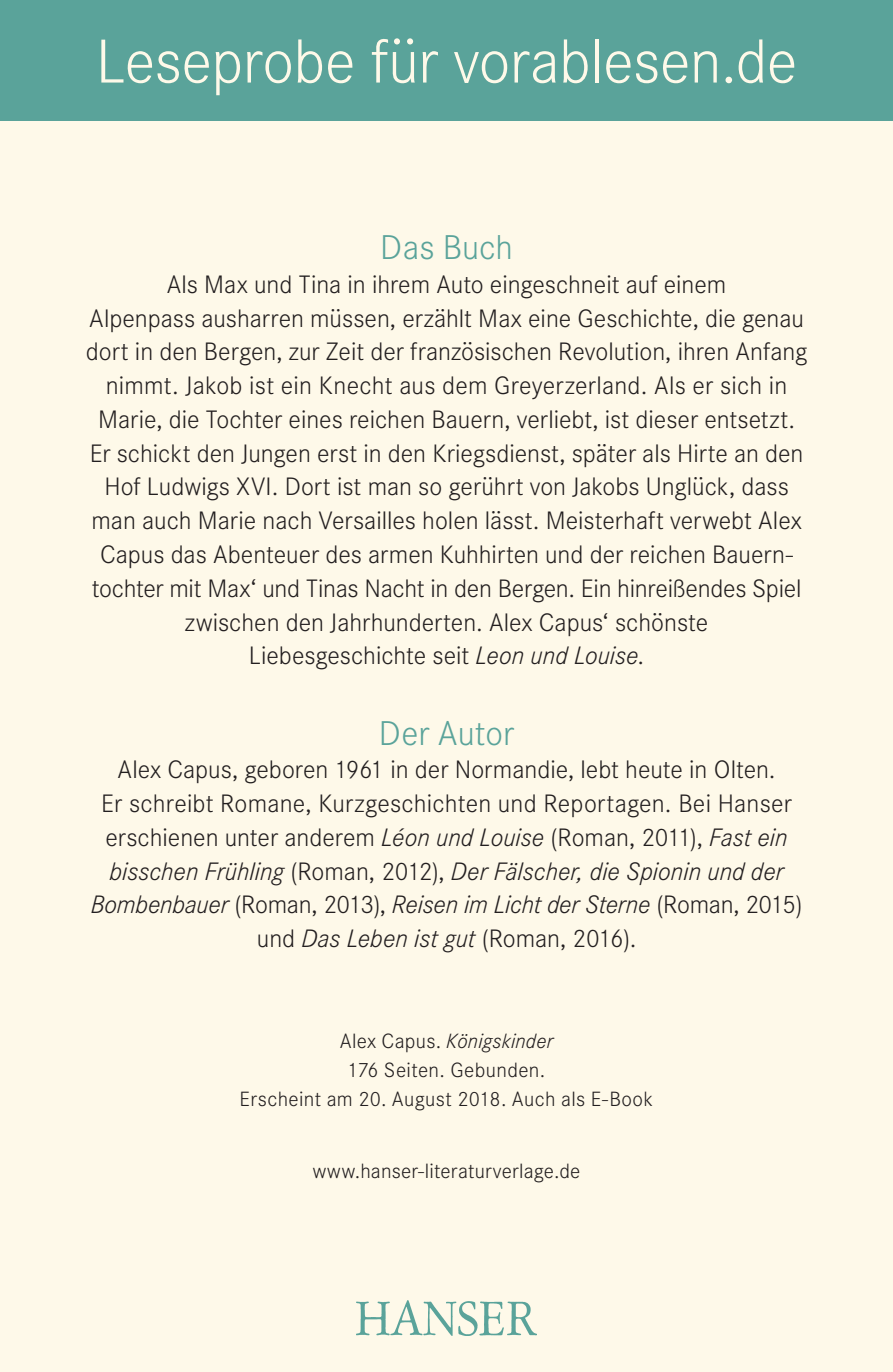
<style>
.page{position:relative;width:893px;height:1372px;background:#fff}
.page>*{position:absolute;margin:0;border:0;box-sizing:border-box;transform-origin:0 0}
.t1{font:300 60.75px "Corporate SBSK";letter-spacing:-.01em;color:#fef9e9}
.t2{font:300 33.75px "Corporate SBSK";color:#5aa39a}
.t3{font:300 24.75px/33.8px "Corporate SBSK";color:#231f20;text-align:center}
.t4{font:300 20.25px/29.2px "Corporate SBSK";letter-spacing:.015em;color:#231f20;text-align:center}
.s1{font-style:italic}
</style>
<div class="page">
<div style="left:0;top:0;width:893px;height:1371px;background:#fef9e9"></div>
<div style="left:0;top:0;width:893px;height:120px;background:#5aa39a"></div>
<img style="left:357px;top:1300px;width:179px;height:35px">
<h1 class="t1" style="left:96px;top:26px;width:703px">Leseprobe für vorablesen.de</h1>
<h2 class="t2" style="left:380px;top:228px;width:134px">Das Buch</h2>
<p class="t3" style="left:86px;top:267px;width:723px">Als Max und Tina in ihrem Auto eingeschneit auf einem<br>Alpenpass ausharren müssen, erzählt Max eine Geschichte, die genau dort in den Bergen, zur Zeit der französischen Revolution, ihren Anfang nimmt. Jakob ist ein Knecht aus dem Greyerzerland. Als er sich in Marie, die Tochter eines reichen Bauern, verliebt, ist dieser entsetzt.<br>Er schickt den Jungen erst in den Kriegsdienst, später als Hirte an den Hof Ludwigs XVI. Dort ist man so gerührt von Jakobs Unglück, dass man auch Marie nach Versailles holen lässt. Meisterhaft verwebt Alex Capus das Abenteuer des armen Kuhhirten und der reichen Bauern&shy;tochter mit Max‘ und Tinas Nacht in den Bergen. Ein hinreißendes Spiel zwischen den Jahrhunderten. Alex Capus‘ schönste<br>Liebesgeschichte seit <span class="s1">Leon und Louise</span>.</p>
<h2 class="t2" style="left:379px;top:713px;width:137px">Der Autor</h2>
<p class="t3" style="left:91px;top:753px;width:713px">Alex Capus, geboren 1961 in der Normandie, lebt heute in Olten.<br>Er schreibt Romane, Kurzgeschichten und Reportagen. Bei Hanser erschienen unter anderem <span class="s1">Léon und Louise</span> (Roman, 2011), <span class="s1">Fast ein bisschen Frühling</span> (Roman, 2012), <span class="s1">Der Fälscher, die Spionin und der Bombenbauer</span> (Roman, 2013), <span class="s1">Reisen im Licht der Sterne</span> (Roman, 2015) und <span class="s1">Das Leben ist gut</span> (Roman, 2016).</p>
<p class="t4" style="left:240px;top:1026px;width:415px">Alex Capus. <span class="s1">Königskinder<br></span>176 Seiten. Gebunden.<br>Erscheint am 20. August 2018. Auch als E-Book</p>
<p class="t4" style="left:313px;top:1156px;width:269px">www.hanser-literaturverlage.de</p>
</div>
